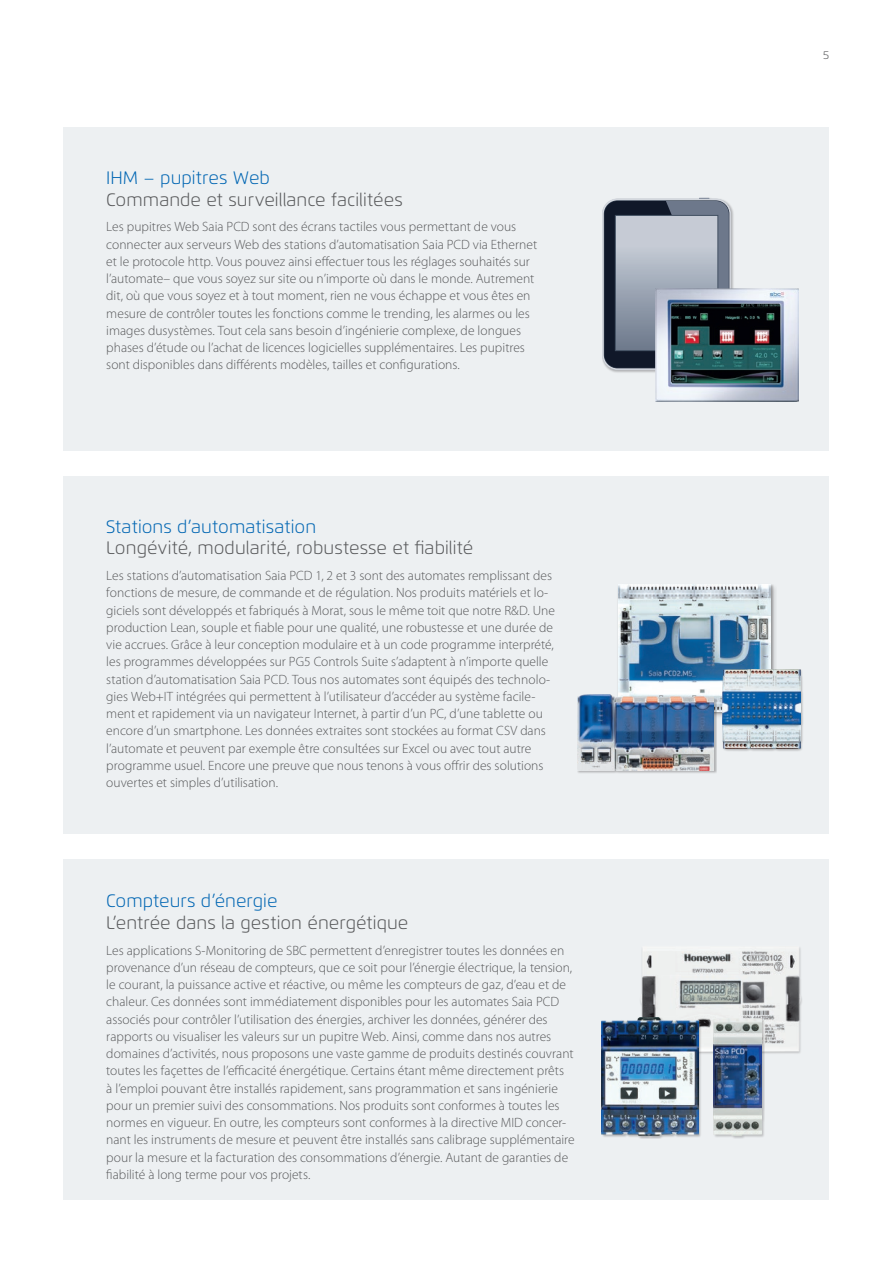
<style>
.page{position:relative;width:893px;height:1263px;background:#fff}
.page>*{position:absolute;margin:0;border:0;box-sizing:border-box;transform-origin:0 0}
.t1{font:300 18px "Flexo";color:#57585a}
.t2{font:300 18px "Flexo";color:#0166b3}
.t3{font:300 13.5px/17.2px "Myriad Pro";color:#57585a}
.t4{font:300 11.25px "Flexo";color:#57585a}
</style>
<div class="page">
<div style="left:64px;top:127px;width:765px;height:323px;background:#edf0f2"></div>
<div style="left:602px;top:197px;width:132px;height:176px;background:#231f20;opacity:.3"></div>
<svg style="left:602px;top:198px;width:129px;height:172px;background:#868e9c"></svg>
<div style="left:64px;top:476px;width:765px;height:357px;background:#edf0f2"></div>
<div style="left:616px;top:583px;width:160px;height:136px;background:#231f20;opacity:.2"></div>
<img style="left:618px;top:585px;width:153px;height:126px">
<div style="left:722px;top:669px;width:82px;height:83px;background:#231f20;opacity:.3"></div>
<img style="left:722px;top:670px;width:78px;height:78px">
<div style="left:577px;top:695px;width:140px;height:79px;background:#231f20;opacity:.3"></div>
<img style="left:577px;top:695px;width:137px;height:75px">
<div style="left:64px;top:859px;width:765px;height:340px;background:#edf0f2"></div>
<img style="left:640px;top:947px;width:162px;height:107px">
<div style="left:713px;top:1018px;width:52px;height:120px;background:#231f20;opacity:.25"></div>
<img style="left:713px;top:1018px;width:49px;height:117px">
<div style="left:602px;top:1017px;width:100px;height:122px;background:#231f20;opacity:.3"></div>
<img style="left:602px;top:1017px;width:96px;height:118px">
<img style="left:655px;top:288px;width:144px;height:113px">
<img style="left:671px;top:304px;width:109px;height:79px">
<h1 class="t2" style="left:106px;top:167px;width:165px">IHM – pupitres Web</h1>
<h1 class="t1" style="left:106px;top:188px;width:298px">Commande et surveillance facilitées</h1>
<p class="t3" style="left:106px;top:218px;width:432px">Les pupitres Web Saia PCD sont des écrans tactiles vous permettant de vous connecter aux serveurs Web des stations d’automatisation Saia PCD via Ethernet et le protocole http. Vous pouvez ainsi effectuer tous les réglages souhaités sur l’automate– que vous soyez sur site ou n’importe où dans le monde. Autrement dit, où que vous soyez et à tout moment, rien ne vous échappe et vous êtes en mesure de contrôler toutes les fonctions comme le trending, les alarmes ou les images dusystèmes. Tout cela sans besoin d’ingénierie complexe, de longues phases d’étude ou l’achat de licences logicielles supplémentaires. Les pupitres sont disponibles dans différents modèles, tailles et configurations.</p>
<h1 class="t2" style="left:106px;top:516px;width:211px">Stations d’automatisation</h1>
<h1 class="t1" style="left:106px;top:537px;width:368px">Longévité, modularité, robustesse et fiabilité</h1>
<p class="t3" style="left:106px;top:567px;width:450px">Les stations d’automatisation Saia PCD 1, 2 et 3 sont des automates remplissant des fonctions de mesure, de commande et de régulation. Nos produits matériels et lo&shy;giciels sont développés et fabriqués à Morat, sous le même toit que notre R&amp;D. Une production Lean, souple et fiable pour une qualité, une robustesse et une durée de vie accrues. Grâce à leur conception modulaire et à un code programme interprété, les programmes développées sur PG5 Controls Suite s’adaptent à n’importe quelle station d’automatisation Saia PCD. Tous nos automates sont équipés des technolo&shy;gies Web+IT intégrées qui permettent à l’utilisateur d’accéder au système facile&shy;ment et rapidement via un navigateur Internet, à partir d’un PC, d’une tablette ou encore d’un smartphone. Les données extraites sont stockées au format CSV dans l’automate et peuvent par exemple être consultées sur Excel ou avec tout autre programme usuel. Encore une preuve que nous tenons à vous offrir des solutions ouvertes et simples d’utilisation.</p>
<h1 class="t2" style="left:106px;top:890px;width:173px">Compteurs d’énergie</h1>
<h1 class="t1" style="left:106px;top:912px;width:304px">L’entrée dans la gestion énergétique</h1>
<p class="t3" style="left:106px;top:941px;width:470px">Les applications S-Monitoring de SBC permettent d’enregistrer toutes les données en provenance d’un réseau de compteurs, que ce soit pour l’énergie électrique, la tension, le courant, la puissance active et réactive, ou même les compteurs de gaz, d’eau et de chaleur. Ces données sont immédiatement disponibles pour les automates Saia PCD associés pour contrôler l’utilisation des énergies, archiver les données, générer des rapports ou visualiser les valeurs sur un pupitre Web. Ainsi, comme dans nos autres domaines d’activités, nous proposons une vaste gamme de produits destinés couvrant toutes les façettes de l’efficacité énergétique. Certains étant même directement prêts<br>à l’emploi pouvant être installés rapidement, sans programmation et sans ingénierie pour un premier suivi des consommations. Nos produits sont conformes à toutes les normes en vigueur. En outre, les compteurs sont conformes à la directive MID concer&shy;nant les instruments de mesure et peuvent être installés sans calibrage supplémentaire pour la mesure et la facturation des consommations d’énergie. Autant de garanties de fiabilité à long terme pour vos projets.</p>
<p class="t4" style="left:823px;top:48px;width:8px">5</p>
</div>
